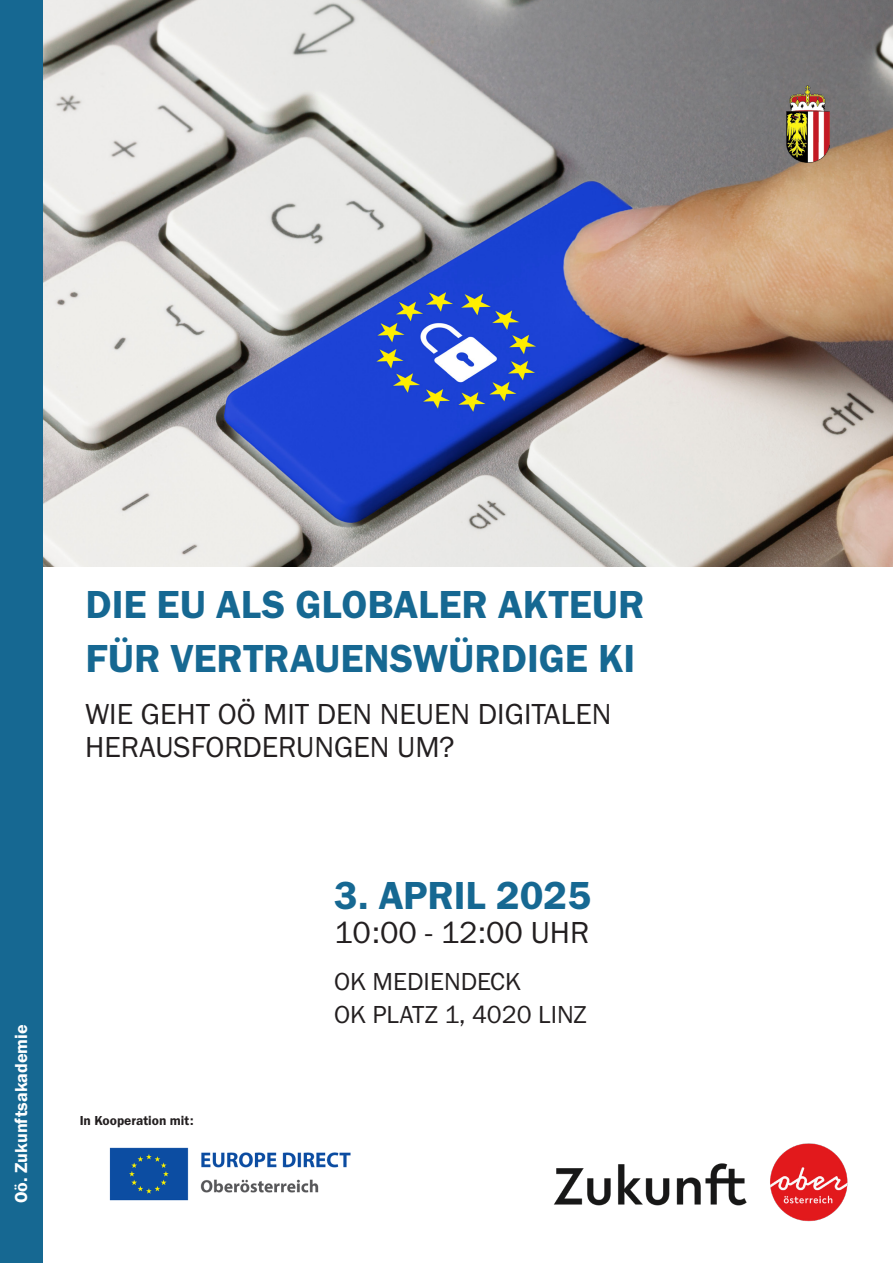
<style>
.page{position:relative;width:893px;height:1263px;background:#fff}
.page>*{position:absolute;margin:0;border:0;box-sizing:border-box;transform-origin:0 0}
.t1{font:40.5px "Franklin Gothic URW Dem";color:#166892}
.t2{font:31.5px "Franklin Gothic URW Boo";color:#231f20}
.Veranstaltungsort{font:30px/33px "Franklin Gothic URW Boo";color:#231f20}
.Veranstaltungsort-2{font:25.5px "Franklin Gothic URW Boo";color:#231f20}
.t3{font:18px "Franklin Gothic URW Dem";color:#fff}
.Text_klein{font:13.5px "Franklin Gothic URW Dem";color:#231f20}
</style>
<div class="page">
<img style="left:43px;top:0;width:850px;height:566px">
<img style="left:109px;top:1147px;width:242px;height:54px">
<div style="left:0;top:0;width:43px;height:1263px;background:#166892"></div>
<img style="left:553px;top:1143px;width:295px;height:79px">
<img style="left:787px;top:85px;width:42px;height:77px">
<p class="t3" style="left:10px;top:1203px;width:180px;rotate:-90deg">Oö. Zukunftsakademie</p>
<h1 class="t1" style="left:85px;top:580px;width:561px">DIE EU ALS GLOBALER AKTEUR</h1>
<h1 class="t1" style="left:85px;top:634px;width:551px">FÜR VERTRAUENSWÜRDIGE KI</h1>
<p class="Veranstaltungsort" style="left:85px;top:697px;width:528px">WIE GEHT OÖ MIT DEN NEUEN DIGITALEN<br>HERAUSFORDERUNGEN UM?</p>
<h1 class="t1" style="left:334px;top:870px;width:259px">3. APRIL 2025</h1>
<p class="Text_klein" style="left:80px;top:1112px;width:115px">In Kooperation mit:</p>
<h2 class="t2" style="left:334px;top:912px;width:257px">10:00 - 12:00 UHR</h2>
<p class="Veranstaltungsort-2" style="left:334px;top:965px;width:188px">OK MEDIENDECK</p>
<p class="Veranstaltungsort-2" style="left:334px;top:998px;width:254px">OK PLATZ 1, 4020 LINZ</p>
</div>
